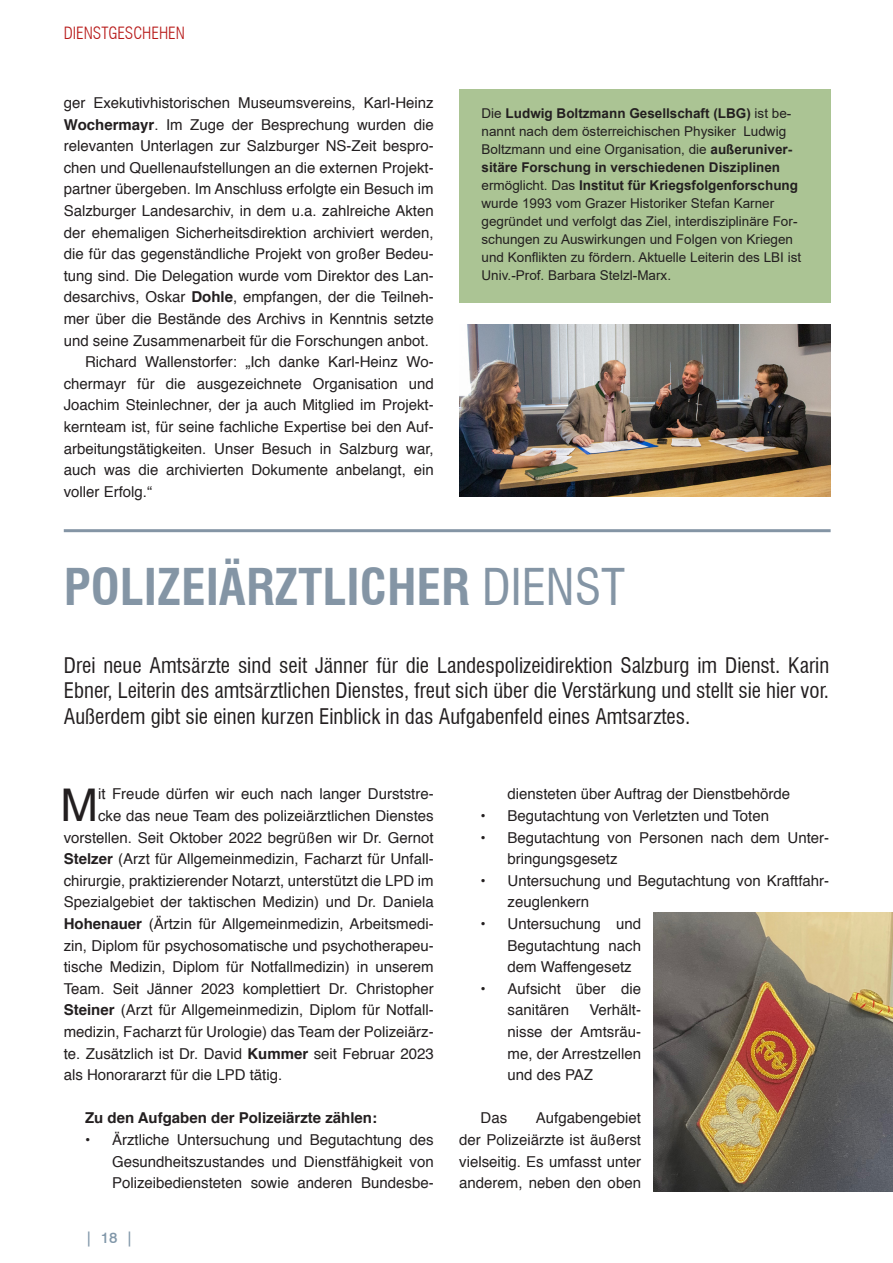
<style>
.page{position:relative;width:893px;height:1263px;background:#fff}
.page>*{position:absolute;margin:0;border:0;box-sizing:border-box;transform-origin:0 0}
.t1{font:700 condensed 49.5px "Swiss 721 BT";color:#8495a5}
.Body1{font:45.15px "Helvetica";color:#231f20}
.Header_2_linksbündig{font:condensed 21px/25.5px "Swiss 721 BT";color:#231f20;text-align:justify}
.Kopfzeile{font:300 condensed 16.5px "Swiss 721 BT";color:#b71817}
.Body{font:15px/21.6px "Helvetica";color:#231f20;text-align:justify}
.Body1-2{font:15px "Helvetica";color:#231f20}
.Body-2{font:700 15px "Helvetica";color:#231f20}
.Kopfzeile-2{font:500 15px "Swiss 721 BT";color:#8197a9}
.t2{font:13.5px/18px "Arial";color:#231f20}
.s1{font-weight:700}
.s2{font-weight:400}
</style>
<div class="page">
<div style="left:459px;top:89px;width:372px;height:213px;background:#abc494"></div>
<img style="left:459px;top:324px;width:372px;height:173px">
<img style="left:654px;top:913px;width:239px;height:278px">
<hr style="left:64px;top:529px;width:767px;height:3px;background:#8495a5">
<p class="Kopfzeile" style="left:64px;top:23px;width:123px">DIENSTGESCHEHEN</p>
<p class="Body" style="left:64px;top:92px;width:371px">ger Exekutivhistorischen Museumsvereins, Karl-Heinz <span class="s1">Wochermayr</span>. Im Zuge der Besprechung wurden die relevanten Unterlagen zur Salzburger NS-Zeit bespro&shy;chen und Quellenaufstellungen an die externen Projekt&shy;partner übergeben. Im Anschluss erfolgte ein Besuch im Salzburger Landesarchiv, in dem u.a. zahlreiche Akten der ehemaligen Sicherheitsdirektion archiviert werden, die für das gegenständliche Projekt von großer Bedeu&shy;tung sind. Die Delegation wurde vom Direktor des Lan&shy;desarchivs, Oskar <span class="s1">Dohle</span>, empfangen, der die Teilneh&shy;mer über die Bestände des Archivs in Kenntnis setzte und seine Zusammenarbeit für die Forschungen anbot.</p>
<p class="Body" style="left:64px;top:352px;width:371px;text-indent:21px">Richard Wallenstorfer: „Ich danke Karl-Heinz Wo&shy;chermayr für die ausgezeichnete Organisation und Joachim Steinlechner, der ja auch Mitglied im Projekt&shy;kernteam ist, für seine fachliche Expertise bei den Auf&shy;arbeitungstätigkeiten. Unser Besuch in Salzburg war, auch was die archivierten Dokumente anbelangt, ein voller Erfolg.“</p>
<p class="t2" style="left:482px;top:104px;width:321px">Die <span class="s1">Ludwig Boltzmann Gesellschaft (LBG)</span> ist be&shy;nannt nach dem österreichischen Physiker Ludwig Boltzmann und eine Organisation, die <span class="s1">außeruniver&shy;sitäre Forschung in verschiedenen Disziplinen </span>ermöglicht. Das <span class="s1">Institut für Kriegsfolgenforschung </span>wurde 1993 vom Grazer Historiker Stefan Karner gegründet und verfolgt das Ziel, interdisziplinäre For&shy;schungen zu Auswirkungen und Folgen von Kriegen und Konflikten zu fördern. Aktuelle Leiterin des LBI ist Univ.-Prof. Barbara Stelzl-Marx.</p>
<p class="t1" style="left:64px;top:557px;width:563px">POLIZEIÄRZTLICHER <span class="s2">DIENST</span></p>
<p class="Header_2_linksbündig" style="left:64px;top:652px;width:767px">Drei neue Amtsärzte sind seit Jänner für die Landespolizeidirektion Salzburg im Dienst. Karin Ebner, Leiterin des amtsärztlichen Dienstes, freut sich über die Verstärkung und stellt sie hier vor.<br>Außerdem gibt sie einen kurzen Einblick in das Aufgabenfeld eines Amtsarztes.</p>
<p class="Body1" style="left:60px;top:770px;width:39px">M</p>
<p class="Body1-2" style="left:98px;top:782px;width:337px">it Freude dürfen wir euch nach langer Durststre-</p>
<p class="Body1-2" style="left:98px;top:804px;width:337px">cke das neue Team des polizeiärztlichen Dienstes</p>
<p class="Body1-2" style="left:64px;top:826px;width:371px">vorstellen. Seit Oktober 2022 begrüßen wir Dr. Gernot</p>
<p class="Body1-2" style="left:64px;top:847px;width:371px"><span class="s1">Stelzer</span> (Arzt für Allgemeinmedizin, Facharzt für Unfall-</p>
<p class="Body1-2" style="left:64px;top:869px;width:371px">chirurgie, praktizierender Notarzt, unterstützt die LPD im</p>
<p class="Body1-2" style="left:64px;top:890px;width:371px">Spezialgebiet der taktischen Medizin) und Dr. Daniela</p>
<p class="Body1-2" style="left:64px;top:912px;width:371px"><span class="s1">Hohenauer</span> (Ärtzin für Allgemeinmedizin, Arbeitsmedi-</p>
<p class="Body1-2" style="left:64px;top:934px;width:371px">zin, Diplom für psychosomatische und psychotherapeu-</p>
<p class="Body1-2" style="left:64px;top:955px;width:371px">tische Medizin, Diplom für Notfallmedizin) in unserem</p>
<p class="Body1-2" style="left:64px;top:977px;width:371px">Team. Seit Jänner 2023 komplettiert Dr. Christopher</p>
<p class="Body1-2" style="left:64px;top:998px;width:371px"><span class="s1">Steiner</span> (Arzt für Allgemeinmedizin, Diplom für Notfall-</p>
<p class="Body1-2" style="left:64px;top:1020px;width:371px">medizin, Facharzt für Urologie) das Team der Polizeiärz-</p>
<p class="Body1-2" style="left:64px;top:1042px;width:371px">te. Zusätzlich ist Dr. David <span class="s1">Kummer</span> seit Februar 2023</p>
<p class="Body1-2" style="left:64px;top:1063px;width:220px">als Honorararzt für die LPD tätig.</p>
<p class="Body-2" style="left:85px;top:1106px;width:293px">Zu den Aufgaben der Polizeiärzte zählen:</p>
<p class="Body" style="left:112px;top:1129px;width:323px;text-indent:-27px">• Ärztliche Untersuchung und Begutachtung des Gesundheitszustandes und Dienstfähigkeit von Polizeibediensteten sowie anderen Bundesbe-</p>
<p class="Kopfzeile-2" style="left:85px;top:1229px;width:50px">| 18 |</p>
<p class="Body" style="left:507px;top:784px;width:284px">diensteten über Auftrag der Dienstbehörde</p>
<p class="Body" style="left:480px;top:805px;width:290px">• Begutachtung von Verletzten und Toten</p>
<p class="Body" style="left:507px;top:827px;width:323px;text-indent:-27px">• Begutachtung von Personen nach dem Unter&shy;bringungsgesetz</p>
<p class="Body" style="left:507px;top:870px;width:323px;text-indent:-27px">• Untersuchung und Begutachtung von Kraftfahr&shy;zeuglenkern</p>
<p class="Body" style="left:507px;top:913px;width:135px;text-indent:-27px">• Untersuchung und Begutachtung nach dem Waffengesetz</p>
<p class="Body" style="left:507px;top:978px;width:135px;text-indent:-27px">• Aufsicht über die sanitären</p>
<p class="Body" style="left:507px;top:1000px;width:135px;text-indent:82px">Verhält&shy;nisse der Amtsräu&shy;me, der Arrestzellen und des PAZ</p>
<p class="Body" style="left:459px;top:1108px;width:183px;text-indent:77px">Aufgabengebiet der Polizeiärzte ist äußerst vielseitig. Es umfasst unter anderem, neben den oben</p>
<p class="Body" style="left:480px;top:1108px;width:28px">Das</p>
</div>
